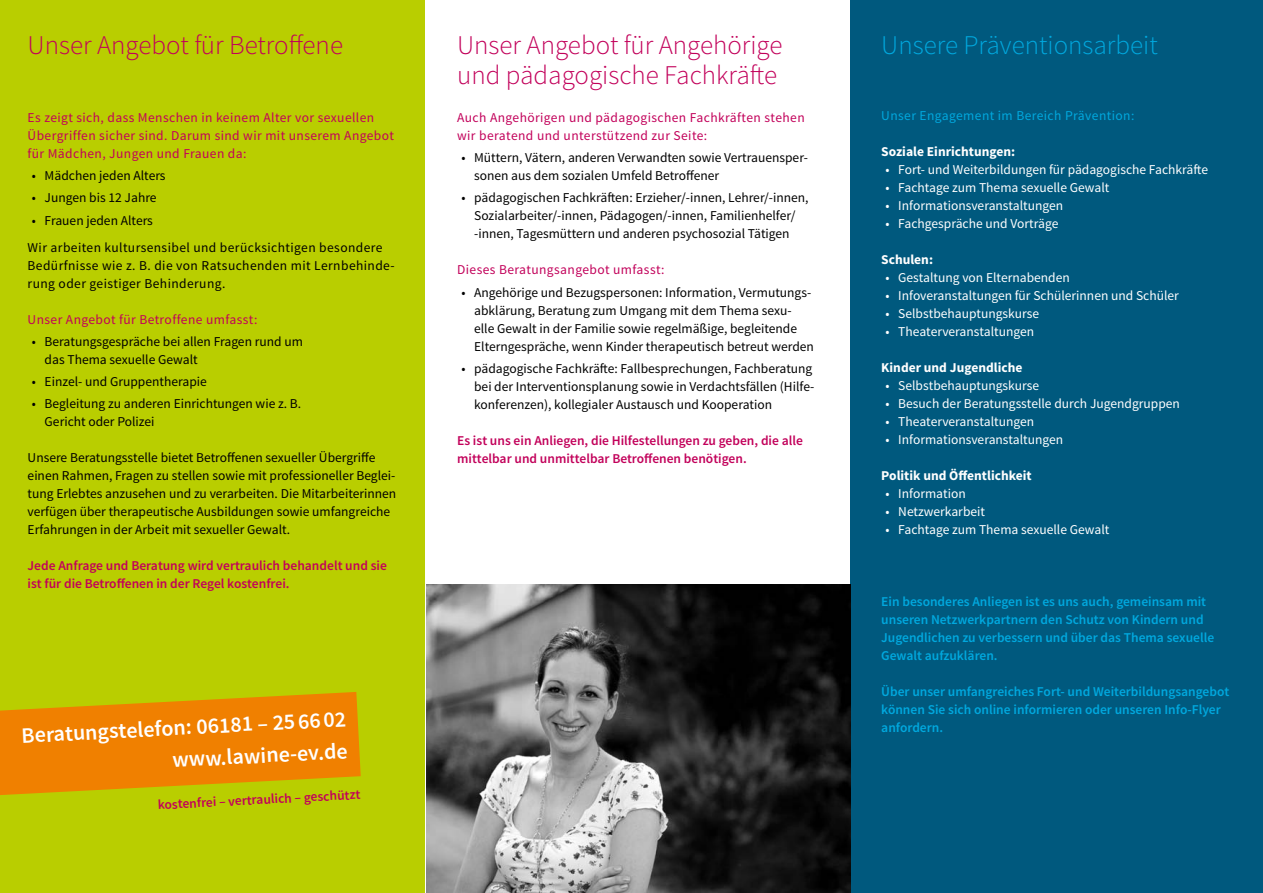
<style>
.page{position:relative;width:1263px;height:893px;background:#fff}
.page>*{position:absolute;margin:0;border:0;box-sizing:border-box;transform-origin:0 0}
.t1{font:300 27px/30px "Source Sans Pro";color:#c2005a}
.t2{font:300 27px "Source Sans Pro";color:#00a8de}
.t3{font:600 22.05px/32.1px "Source Sans Pro";color:#fff;text-align:right}
.t4{font:13.5px/18px "Source Sans Pro";color:#000}
.t5{font:13.5px "Source Sans Pro";color:#fff}
.t6{font:13.5px/18px "Source Sans Pro";letter-spacing:.03em;color:#c2005a}
.t7{font:600 13.5px/18px "Source Sans Pro";color:#00a8de}
.t8{font:600 13.5px/18px "Source Sans Pro";color:#c2005a}
.t9{font:13.5px/27px "Source Sans Pro";letter-spacing:.03em;color:#000}
.t10{font:700 13.5px "Source Sans Pro";color:#fff}
.t11{font:13.5px "Source Sans Pro";letter-spacing:.03em;color:#00a8de}
</style>
<div class="page">
<div style="left:0;top:0;width:425px;height:893px;background:#b9ce00"></div>
<div style="left:850px;top:0;width:413px;height:893px;background:#00597e"></div>
<img style="left:426px;top:584px;width:424px;height:308px">
<svg style="left:0;top:692px;width:361px;height:103px"></svg>
<h1 class="t1" style="left:28px;top:30px;width:317px">Unser Angebot für Betroffene</h1>
<p class="t6" style="left:28px;top:109px;width:368px">Es zeigt sich, dass Menschen in keinem Alter vor sexuellen<br>Übergriffen sicher sind. Darum sind wir mit unserem Angebot für Mädchen, Jungen und Frauen da:</p>
<p class="t4" style="left:32px;top:167px;width:135px">• Mädchen jeden Alters</p>
<p class="t4" style="left:32px;top:189px;width:126px">• Jungen bis 12 Jahre</p>
<p class="t9" style="left:28px;top:207px;width:356px;text-indent:4px">• Frauen jeden Alters<br>Wir arbeiten kultursensibel und berücksichtigen besondere</p>
<p class="t9" style="left:28px;top:256px;width:368px;line-height:18px">Bedürfnisse wie z. B. die von Ratsuchenden mit Lernbehinde&shy;rung oder geistiger Behinderung.</p>
<p class="t6" style="left:28px;top:310px;width:231px">Unser Angebot für Betroffene umfasst:</p>
<p class="t4" style="left:45px;top:332px;width:260px;text-indent:-13px">• Beratungsgespräche bei allen Fragen rund um das Thema sexuelle Gewalt</p>
<p class="t4" style="left:32px;top:373px;width:176px">• Einzel- und Gruppentherapie</p>
<p class="t4" style="left:45px;top:395px;width:258px;text-indent:-13px">• Begleitung zu anderen Einrichtungen wie z. B.<br>Gericht oder Polizei</p>
<p class="t4" style="left:28px;top:449px;width:370px">Unsere Beratungsstelle bietet Betroffenen sexueller Übergriffe einen Rahmen, Fragen zu stellen sowie mit professioneller Beglei&shy;tung Erlebtes anzusehen und zu verarbeiten. Die Mitarbeiterinnen verfügen über therapeutische Ausbildungen sowie umfangreiche Erfahrungen in der Arbeit mit sexueller Gewalt.</p>
<p class="t8" style="left:28px;top:557px;width:361px">Jede Anfrage und Beratung wird vertraulich behandelt und sie ist für die Betroffenen in der Regel kostenfrei.</p>
<h2 class="t3" style="left:21px;top:720px;width:326px;rotate:-3deg">Beratungstelefon: 06181 – 256602 www.lawine-ev.de</h2>
<p class="t8" style="left:157px;top:796px;width:204px;rotate:-3deg">kostenfrei – vertraulich – geschützt</p>
<h1 class="t1" style="left:457px;top:30px;width:327px">Unser Angebot für Angehörige und pädagogische Fachkräfte</h1>
<p class="t6" style="left:457px;top:109px;width:349px">Auch Angehörigen und pädagogischen Fachkräften stehen wir beratend und unterstützend zur Seite:</p>
<p class="t4" style="left:474px;top:149px;width:335px;text-indent:-13px">• Müttern, Vätern, anderen Verwandten sowie Vertrauensper&shy;sonen aus dem sozialen Umfeld Betroffener</p>
<p class="t4" style="left:461px;top:189px;width:349px;text-align:center">• pädagogischen Fachkräften: Erzieher/-innen, Lehrer/-innen,<br>Sozialarbeiter/-innen, Pädagogen/-innen, Familienhelfer/ -innen, Tagesmüttern und anderen psychosozial Tätigen</p>
<p class="t6" style="left:457px;top:261px;width:209px">Dieses Beratungsangebot umfasst:</p>
<p class="t4" style="left:474px;top:283px;width:341px;text-indent:-13px">• Angehörige und Bezugspersonen: Information, Vermutungs&shy;abklärung, Beratung zum Umgang mit dem Thema sexu&shy;elle Gewalt in der Familie sowie regelmäßige, begleitende Elterngespräche, wenn Kinder therapeutisch betreut werden</p>
<p class="t4" style="left:474px;top:359px;width:341px;text-align:justify;text-indent:-13px">• pädagogische Fachkräfte: Fallbesprechungen, Fachberatung bei der Interventionsplanung sowie in Verdachtsfällen (Hilfe&shy;konferenzen), kollegialer Austausch und Kooperation</p>
<p class="t8" style="left:457px;top:432px;width:347px">Es ist uns ein Anliegen, die Hilfestellungen zu geben, die alle mittelbar und unmittelbar Betroffenen benötigen.</p>
<h1 class="t2" style="left:881px;top:29px;width:278px">Unsere Präventionsarbeit</h1>
<p class="t11" style="left:881px;top:107px;width:255px">Unser Engagement im Bereich Prävention:</p>
<p class="t10" style="left:881px;top:143px;width:135px">Soziale Einrichtungen:</p>
<p class="t5" style="left:885px;top:161px;width:324px">• Fort- und Weiterbildungen für pädagogische Fachkräfte</p>
<p class="t5" style="left:885px;top:179px;width:225px">• Fachtage zum Thema sexuelle Gewalt</p>
<p class="t5" style="left:885px;top:197px;width:179px">• Informationsveranstaltungen</p>
<p class="t5" style="left:885px;top:215px;width:174px">• Fachgespräche und Vorträge</p>
<p class="t10" style="left:881px;top:251px;width:53px">Schulen:</p>
<p class="t5" style="left:885px;top:269px;width:186px">• Gestaltung von Elternabenden</p>
<p class="t5" style="left:885px;top:287px;width:295px">• Infoveranstaltungen für Schülerinnen und Schüler</p>
<p class="t5" style="left:885px;top:305px;width:155px">• Selbstbehauptungskurse</p>
<p class="t5" style="left:885px;top:323px;width:150px">• Theaterveranstaltungen</p>
<p class="t10" style="left:881px;top:359px;width:143px">Kinder und Jugendliche</p>
<p class="t5" style="left:885px;top:377px;width:155px">• Selbstbehauptungskurse</p>
<p class="t5" style="left:885px;top:395px;width:296px">• Besuch der Beratungsstelle durch Jugendgruppen</p>
<p class="t5" style="left:885px;top:413px;width:150px">• Theaterveranstaltungen</p>
<p class="t5" style="left:885px;top:431px;width:179px">• Informationsveranstaltungen</p>
<p class="t10" style="left:881px;top:467px;width:152px">Politik und Öffentlichkeit</p>
<p class="t5" style="left:885px;top:485px;width:82px">• Information</p>
<p class="t5" style="left:885px;top:503px;width:101px">• Netzwerkarbeit</p>
<p class="t5" style="left:885px;top:521px;width:225px">• Fachtage zum Thema sexuelle Gewalt</p>
<p class="t7" style="left:881px;top:593px;width:334px">Ein besonderes Anliegen ist es uns auch, gemeinsam mit unseren Netzwerkpartnern den Schutz von Kindern und Jugendlichen zu verbessern und über das Thema sexuelle Gewalt aufzuklären.</p>
<p class="t7" style="left:881px;top:683px;width:350px">Über unser umfangreiches Fort- und Weiterbildungsangebot können Sie sich online informieren oder unseren Info-Flyer anfordern.</p>
</div>
